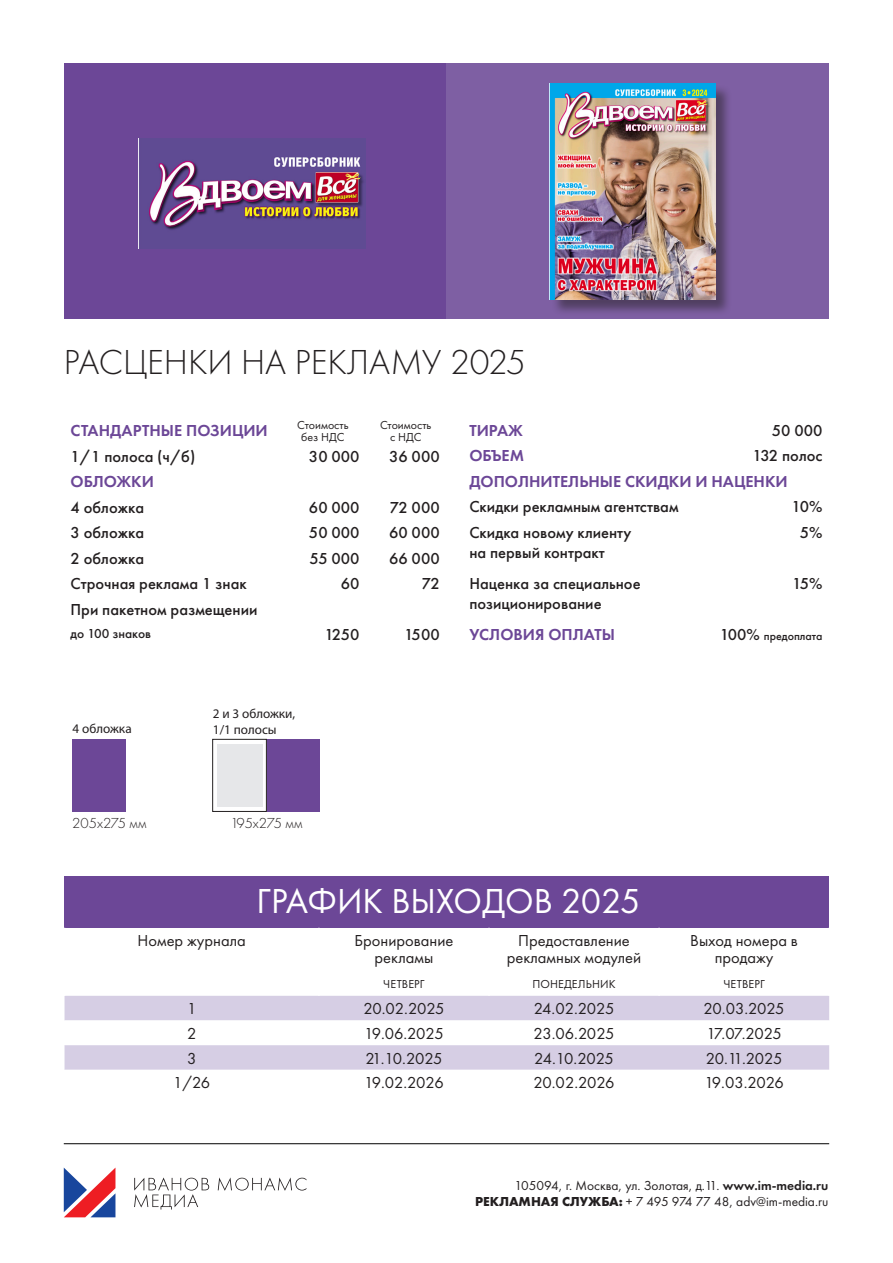
<style>
.page{position:relative;width:893px;height:1263px;background:#fff}
.page>*{position:absolute;margin:0;border:0;box-sizing:border-box;transform-origin:0 0}
.t1{font:300 36px "Futura PT";color:#231f20}
.t2{font:36px "Futura PT";color:#fff}
.t3{font:500 16.5px/19.8px "Futura PT";color:#231f20}
.t4{font:16.5px/16.5px "Futura PT";color:#231f20;text-align:center}
.t5{font:600 16.5px "Futura PT";color:#6c4797}
.t6{font:300 15px "Futura PT";color:#231f20}
.t7{font:13.5px "Futura PT";color:#231f20}
.t8{font:500 13.5px "Futura PT";color:#231f20}
.t9{font:13.2px/15.8px "Myriad Pro";color:#231f20}
.t10{font:12px "Futura PT";letter-spacing:.005em;color:#231f20}
.t11{font:500 12px "Futura PT";color:#231f20}
.s1{font-size:16.5px}
.s2{font-weight:600}
.s3{font-weight:700}
</style>
<div class="page">
<div style="left:64px;top:64px;width:382px;height:255px;background:#6c4797"></div>
<div style="left:446px;top:64px;width:383px;height:255px;background:#7e5fa3"></div>
<img style="left:138px;top:138px;width:228px;height:111px">
<div style="left:551px;top:84px;width:182px;height:232px;background:#231f20;opacity:.5"></div>
<img style="left:550px;top:84px;width:165px;height:215px">
<div style="left:73px;top:739px;width:53px;height:72px;background:#6c4797"></div>
<div style="left:266px;top:739px;width:54px;height:72px;background:#6c4797"></div>
<div style="left:217px;top:744px;width:45px;height:63px;background:#e6e7e9"></div>
<div style="left:65px;top:877px;width:764px;height:51px;background:#6c4797"></div>
<div style="left:65px;top:996px;width:764px;height:24px;background:#d6cee4"></div>
<svg style="left:65px;top:1020px;width:764px;height:50px"></svg>
<svg style="left:64px;top:1168px;width:51px;height:49px"></svg>
<svg style="left:218px;top:1177px;width:88px;height:14px"></svg>
<svg style="left:134px;top:1177px;width:75px;height:32px"></svg>
<hr style="left:64px;top:1143px;width:765px;height:1px;background:#000">
<p class="t1" style="left:64px;top:342px;width:464px">РАСЦЕНКИ НА РЕКЛАМУ 2025</p>
<p class="t5" style="left:71px;top:420px;width:199px">СТАНДАРТНЫЕ ПОЗИЦИИ</p>
<p class="t10" style="left:297px;top:418px;width:53px">Стоимость</p>
<p class="t10" style="left:301px;top:430px;width:45px">без НДС</p>
<p class="t10" style="left:380px;top:418px;width:53px">Стоимость</p>
<p class="t10" style="left:390px;top:430px;width:33px">с НДС</p>
<p class="t3" style="left:71px;top:446px;width:126px">1/1 полоса (ч/б)</p>
<p class="t3" style="left:309px;top:446px;width:52px">30 000</p>
<p class="t3" style="left:389px;top:446px;width:52px">36 000</p>
<p class="t5" style="left:71px;top:471px;width:85px">ОБЛОЖКИ</p>
<p class="t3" style="left:71px;top:497px;width:75px">4 обложка</p>
<p class="t3" style="left:309px;top:497px;width:52px">60 000</p>
<p class="t3" style="left:390px;top:497px;width:51px">72 000</p>
<p class="t3" style="left:71px;top:523px;width:75px">3 обложка</p>
<p class="t3" style="left:309px;top:523px;width:52px">50 000</p>
<p class="t3" style="left:389px;top:523px;width:52px">60 000</p>
<p class="t3" style="left:71px;top:548px;width:75px">2 обложка</p>
<p class="t3" style="left:309px;top:548px;width:52px">55 000</p>
<p class="t3" style="left:389px;top:548px;width:52px">66 000</p>
<p class="t3" style="left:71px;top:574px;width:178px">Строчная реклама 1 знак</p>
<p class="t3" style="left:341px;top:574px;width:20px">60</p>
<p class="t3" style="left:422px;top:574px;width:19px">72</p>
<p class="t3" style="left:71px;top:599px;width:189px">При пакетном размещении</p>
<p class="t8" style="left:71px;top:625px;width:82px">до 100 знаков</p>
<p class="t3" style="left:325px;top:625px;width:37px">1250</p>
<p class="t3" style="left:404px;top:625px;width:37px">1500</p>
<p class="t9" style="left:73px;top:721px;width:61px">4 обложка</p>
<p class="t9" style="left:213px;top:706px;width:84px">2 и 3 обложки,<br>1/1 полосы</p>
<p class="t5" style="left:469px;top:420px;width:55px">ТИРАЖ</p>
<p class="t3" style="left:772px;top:420px;width:52px">50 000</p>
<p class="t5" style="left:469px;top:445px;width:56px">ОБЪЕМ</p>
<p class="t3" style="left:753px;top:446px;width:71px">132 полос</p>
<p class="t5" style="left:469px;top:471px;width:320px">ДОПОЛНИТЕЛЬНЫЕ СКИДКИ И НАЦЕНКИ</p>
<p class="t3" style="left:469px;top:497px;width:211px">Скидки рекламным агентствам</p>
<p class="t3" style="left:792px;top:497px;width:32px">10%</p>
<p class="t3" style="left:469px;top:522px;width:164px">Cкидка новому клиенту</p>
<p class="t3" style="left:469px;top:542px;width:137px">на первый контракт</p>
<p class="t3" style="left:800px;top:522px;width:24px">5%</p>
<p class="t3" style="left:469px;top:573px;width:173px">Наценка за специальное позиционирование</p>
<p class="t3" style="left:792px;top:573px;width:32px">15%</p>
<p class="t5" style="left:469px;top:624px;width:147px">УСЛОВИЯ ОПЛАТЫ</p>
<p class="t11" style="left:720px;top:628px;width:104px"><span class="s1">100%</span> предоплата</p>
<p class="t6" style="left:72px;top:814px;width:76px">205x275 мм</p>
<p class="t6" style="left:230px;top:814px;width:74px">195x275 мм</p>
<p class="t2" style="left:257px;top:880px;width:386px">ГРАФИК ВЫХОДОВ 2025</p>
<p class="t4" style="left:138px;top:932px;width:110px">Номер журнала</p>
<p class="t4" style="left:354px;top:932px;width:101px">Бронирование</p>
<p class="t4" style="left:375px;top:949px;width:60px">рекламы</p>
<p class="t4" style="left:518px;top:932px;width:113px">Предоставление</p>
<p class="t4" style="left:507px;top:949px;width:136px">рекламных модулей</p>
<p class="t4" style="left:690px;top:932px;width:109px">Выход номера в продажу</p>
<p class="t10" style="left:383px;top:977px;width:43px">ЧЕТВЕРГ</p>
<p class="t10" style="left:532px;top:977px;width:85px">ПОНЕДЕЛЬНИК</p>
<p class="t10" style="left:723px;top:977px;width:43px">ЧЕТВЕРГ</p>
<p class="t4" style="left:187px;top:1000px;width:11px">1</p>
<p class="t4" style="left:363px;top:1000px;width:83px">20.02.2025</p>
<p class="t4" style="left:534px;top:1000px;width:82px">24.02.2025</p>
<p class="t4" style="left:704px;top:1000px;width:83px">20.03.2025</p>
<p class="t4" style="left:187px;top:1025px;width:11px">2</p>
<p class="t4" style="left:364px;top:1025px;width:81px">19.06.2025</p>
<p class="t4" style="left:534px;top:1025px;width:82px">23.06.2025</p>
<p class="t4" style="left:706px;top:1025px;width:77px">17.07.2025</p>
<p class="t4" style="left:187px;top:1050px;width:11px">3</p>
<p class="t4" style="left:365px;top:1050px;width:79px">21.10.2025</p>
<p class="t4" style="left:534px;top:1050px;width:81px">24.10.2025</p>
<p class="t4" style="left:706px;top:1050px;width:78px">20.11.2025</p>
<p class="t4" style="left:173px;top:1074px;width:39px">1/26</p>
<p class="t4" style="left:364px;top:1074px;width:81px">19.02.2026</p>
<p class="t4" style="left:533px;top:1074px;width:83px">20.02.2026</p>
<p class="t4" style="left:704px;top:1074px;width:81px">19.03.2026</p>
<p class="t7" style="left:514px;top:1177px;width:315px">105094, г. Москва, ул. Золотая, д.11. <span class="s2">www.im-media.ru</span></p>
<p class="t7" style="left:475px;top:1193px;width:355px"><span class="s3">РЕКЛАМНАЯ СЛУЖБА:</span> + 7 495 974 77 48, adv@im-media.ru</p>
</div>
